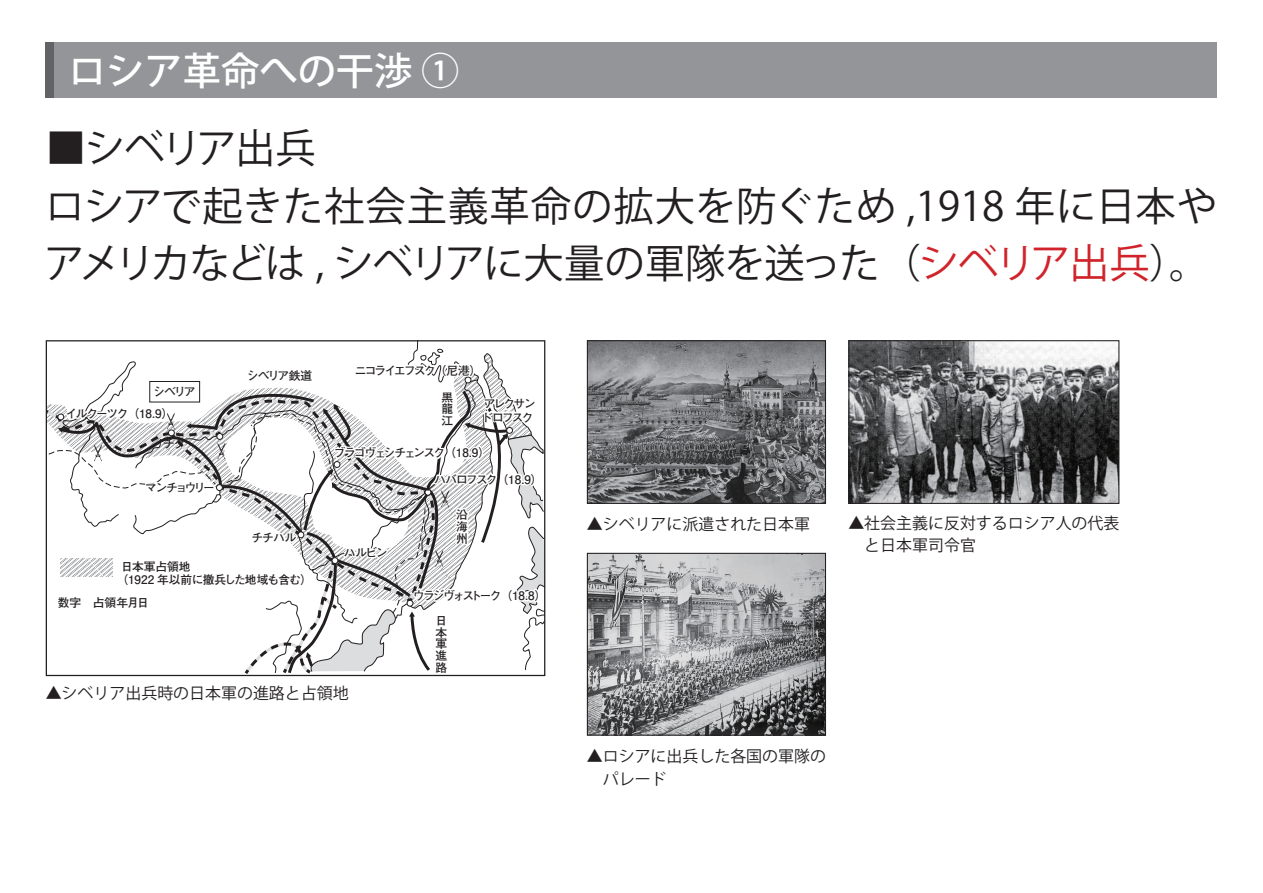
<style>
.page{position:relative;width:1263px;height:893px;background:#fff}
.page>*{position:absolute;margin:0;border:0;box-sizing:border-box;transform-origin:0 0}
.t1{font:40.35px/57.4px "Koz Go Pr 6 N";letter-spacing:-.015em;color:#231f20}
.t2{font:500 38.25px "Koz Go Pr 6 N";color:#fff}
.t3{font:15.9px/22.4px "Koz Go Pr 6 N";color:#231f20}
.t4{font:11.7px/21.8px "Futo Go B101 Pr 6 N Bold 90 pv RKSJ H";letter-spacing:-.125em;color:#231f20}
.t5{font:11.7px "Futo Go B101 Pr 6 N Bold 90 pv RKSJ H";letter-spacing:-.155em;color:#231f20}
.t6{font:11.7px/13.2px "Futo Go B101 Pr 6 N Bold 90 pv RKSJ H";color:#231f20}
.t7{font:11.7px "Futo Go B101 Pr 6 N Bold 90 pv RKSJ H";letter-spacing:-.15em;color:#231f20}
.t8{font:11.7px/11.7px "Futo Go B101 Pr 6 N Bold 90 pv RKSJ V";color:#231f20;text-align:justify}
.t9{font:11.7px/13.2px "Futo Go B101 Pr 6 N Bold 90 pv RKSJ H";letter-spacing:-.145em;color:#231f20}
.t10{font:11.7px "Futo Go B101 Pr 6 N Bold 90 pv RKSJ H";letter-spacing:-.205em;color:#231f20}
.s1{color:#d1232a}
</style>
<div class="page">
<svg style="left:48px;top:353px;width:495px;height:321px"></svg>
<div style="left:149px;top:381px;width:51px;height:21px;background:#fff;border:1px solid #231f20"></div>
<img style="left:589px;top:342px;width:235px;height:160px">
<div style="left:587px;top:340px;width:239px;height:164px;border:1px solid #231f20"></div>
<img style="left:589px;top:555px;width:235px;height:179px">
<div style="left:587px;top:553px;width:239px;height:183px;border:1px solid #231f20"></div>
<img style="left:850px;top:342px;width:267px;height:160px">
<div style="left:848px;top:340px;width:271px;height:164px;border:1px solid #231f20"></div>
<div style="left:46px;top:43px;width:1171px;height:55px;background:#939598"></div>
<div style="left:46px;top:43px;width:8px;height:55px;background:#636366"></div>
<h2 class="t2" style="left:68px;top:49px;width:393px">ロシア革命への干渉 ①</h2>
<h1 class="t1" style="left:44px;top:120px;width:1174px">■シベリア出兵<br>ロシアで起きた社会主義革命の拡大を防ぐため ,1918 年に日本やアメリカなどは , シベリアに大量の軍隊を送った（<span class="s1">シベリア出兵</span>）。</h1>
<p class="t4" style="left:66px;top:380px;width:131px;text-indent:88px">シベリアイルクーツク（18.9）</p>
<p class="t4" style="left:163px;top:432px;width:23px">チタ</p>
<p class="t10" style="left:145px;top:479px;width:71px">マンチョウリー</p>
<p class="t4" style="left:247px;top:364px;width:67px">シベリア鉄道</p>
<p class="t4" style="left:251px;top:527px;width:47px">チチハル</p>
<p class="t6" style="left:116px;top:560px;width:197px;text-indent:5px">日本軍占領地<br>（1922 年以前に撤兵した地域も含む）</p>
<p class="t4" style="left:58px;top:591px;width:93px">数字　占領年月日</p>
<p class="t5" style="left:355px;top:361px;width:128px">ニコライエフスク（尼港）</p>
<p class="t8" style="left:441px;top:391px;width:13px">黒龍江</p>
<p class="t9" style="left:482px;top:397px;width:56px">アレクサンドロフスク</p>
<p class="t7" style="left:334px;top:443px;width:158px">ブラゴヴェシチェンスク（18.9）</p>
<p class="t4" style="left:434px;top:468px;width:110px">ハバロフスク（18.9）</p>
<p class="t4" style="left:344px;top:541px;width:45px">ハルビン</p>
<p class="t8" style="left:456px;top:508px;width:13px">沿海州</p>
<p class="t5" style="left:413px;top:586px;width:135px">ウラジヴォストーク（18.8）</p>
<p class="t8" style="left:435px;top:614px;width:13px;text-align:left">日本軍進路</p>
<p class="t3" style="left:46px;top:682px;width:304px">▲シベリア出兵時の日本軍の進路と占領地</p>
<p class="t3" style="left:587px;top:514px;width:225px">▲シベリアに派遣された日本軍</p>
<p class="t3" style="left:864px;top:512px;width:257px;text-indent:-16px">▲社会主義に反対するロシア人の代表と日本軍司令官</p>
<p class="t3" style="left:603px;top:746px;width:225px;text-indent:-16px">▲ロシアに出兵した各国の軍隊のパレード</p>
</div>
